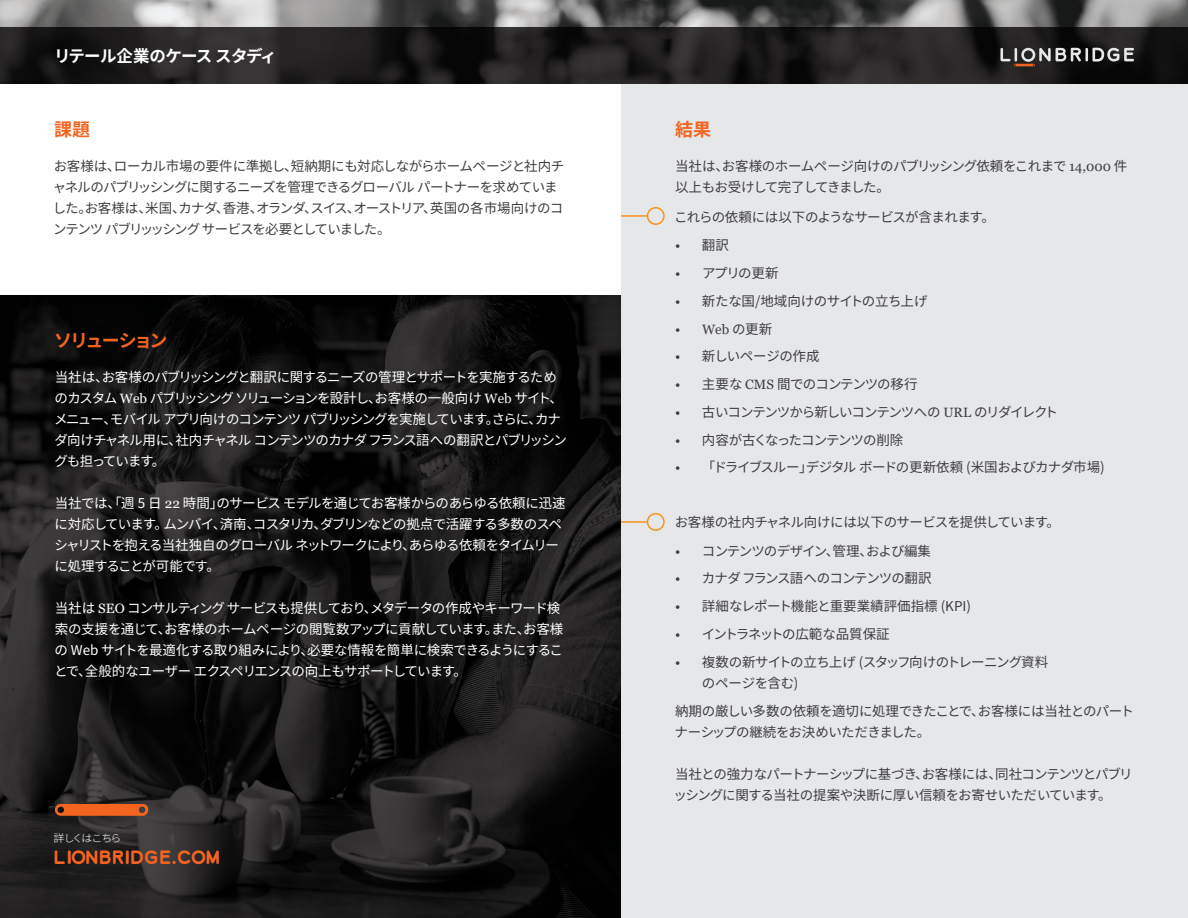
<style>
.page{position:relative;width:1188px;height:918px;background:#fff}
.page>*{position:absolute;margin:0;border:0;box-sizing:border-box;transform-origin:0 0}
.t1{font:700 18px "Lionbridge Sans";color:#f36421}
.t2{font:700 18px "Noto Sans CJ Kjp";letter-spacing:-.13em;color:#f36421}
.t3{font:700 18px "Noto Sans CJ Kjp";letter-spacing:-.105em;color:#f36421}
.t4{font:700 16.5px "Noto Sans CJ Kjp";letter-spacing:-.045em;color:#fff}
.t5{font:13.5px/21px "Noto Sans CJ Kjp";letter-spacing:-.065em;color:#fff}
.t6{font:13.5px/21px "Noto Sans CJ Kjp";letter-spacing:-.05em;color:#3e3e3f}
.t7{font:13.5px "Noto Sans CJ Kjp";letter-spacing:-.07em;color:#3e3e3f}
.t8{font:13.5px/21px "Noto Sans CJ Kjp";letter-spacing:-.03em;color:#3e3e3f}
.t9{font:13.5px "Noto Sans CJ Kjp";letter-spacing:-.09em;color:#3e3e3f}
.t10{font:13.5px "Noto Sans CJ Kjp";letter-spacing:-.025em;color:#3e3e3f}
.t11{font:13.5px "Noto Sans CJ Kjp";color:#3e3e3f}
.t12{font:13.5px "Noto Sans CJ Kjp";letter-spacing:-.075em;color:#3e3e3f}
.t13{font:13.5px "Georgia";color:#3e3e3f}
.t14{font:300 10.5px "Noto Sans CJ Kjp";letter-spacing:-.13em;color:#fff;scale:1.04 1}
.s1{font-family:"Georgia"}
.s2{font-family:"Noto Sans CJ Kjp"}
</style>
<div class="page">
<div style="left:620px;top:0;width:568px;height:918px;background:#e6e7e9"></div>
<div style="left:647px;top:207px;width:18px;height:18px;border:2px solid #f7931d;border-radius:50%"></div>
<hr style="left:616px;top:215px;width:31px;height:2px;background:#f7931d">
<div style="left:647px;top:513px;width:18px;height:18px;border:2px solid #f7931d;border-radius:50%"></div>
<hr style="left:616px;top:521px;width:31px;height:2px;background:#f7931d">
<svg style="left:0;top:295px;width:620px;height:623px;background:#171616"></svg>
<img style="left:0;top:0;width:1188px;height:27px">
<svg style="left:0;top:27px;width:1188px;height:56px;background:#1f1d1d"></svg>
<svg style="left:1000px;top:48px;width:134px;height:18px"></svg>
<svg style="left:55px;top:804px;width:93px;height:12px"></svg>
<p class="t4" style="left:54px;top:46px;width:224px">リテール企業のケース スタディ</p>
<p class="t3" style="left:54px;top:120px;width:37px">課題</p>
<p class="t6" style="left:53px;top:156px;width:513px">お客様は、ローカル市場の要件に準拠し、短納期にも対応しながらホームページと社内チャネルのパブリッシングに関するニーズを管理できるグローバル パートナーを求めていました。お客様は、米国、カナダ、香港、オランダ、スイス、オーストリア、英国の各市場向けのコンテンツ パブリッッシング サービスを必要としていました。</p>
<p class="t2" style="left:54px;top:331px;width:115px">ソリューション</p>
<p class="t5" style="left:54px;top:367px;width:514px">当社は、お客様のパブリッシングと翻訳に関するニーズの管理とサポートを実施するためのカスタム <span class="s1">Web</span> パブリッシング ソリューションを設計し、お客様の一般向け <span class="s1">Web</span> サイト、メニュー、モバイル アプリ向けのコンテンツ パブリッシングを実施しています。さらに、カナダ向けチャネル用に、社内チャネル コンテンツのカナダ フランス語への翻訳とパブリッシングも担っています。</p>
<p class="t5" style="left:55px;top:493px;width:513px">当社では、「週 5 日 <span class="s1">22</span> 時間」のサービス モデルを通じてお客様からのあらゆる依頼に迅速に対応しています。ムンバイ、済南、コスタリカ、ダブリンなどの拠点で活躍する多数のスペシャリストを抱える当社独自のグローバル ネットワークにより、あらゆる依頼をタイムリーに処理することが可能です。</p>
<p class="t5" style="left:54px;top:598px;width:511px">当社は <span class="s1">SEO</span> コンサルティング サービスも提供しており、メタデータの作成やキーワード検索の支援を通じて、お客様のホームページの閲覧数アップに貢献しています。また、お客様の Web サイトを最適化する取り組みにより、必要な情報を簡単に検索できるようにすることで、全般的なユーザー エクスペリエンスの向上もサポートしています。</p>
<p class="t14" style="left:54px;top:832px;width:67px">詳しくはこちら</p>
<p class="t1" style="left:54px;top:844px;width:168px">LIONBRIDGE.COM</p>
<p class="t3" style="left:675px;top:120px;width:37px">結果</p>
<p class="t6" style="left:675px;top:156px;width:454px">当社は、お客様のホームページ向けのパブリッシング依頼をこれまで <span class="s1">14,000</span> 件以上もお受けして完了してきました。</p>
<p class="t6" style="left:674px;top:207px;width:322px">これらの依頼には以下のようなサービスが含まれます。</p>
<p class="t6" style="left:675px;top:235px;width:55px"><span class="s1">•</span> 翻訳</p>
<p class="t6" style="left:675px;top:263px;width:105px"><span class="s1">•</span> アプリの更新</p>
<p class="t10" style="left:675px;top:293px;width:254px"><span class="s1">•</span> 新たな国/地域向けのサイトの立ち上げ</p>
<p class="t13" style="left:675px;top:321px;width:99px">• Web <span class="s2">の更新</span></p>
<p class="t10" style="left:675px;top:349px;width:146px"><span class="s1">•</span> 新しいページの作成</p>
<p class="t6" style="left:675px;top:374px;width:244px"><span class="s1">•</span> 主要な <span class="s1">CMS</span> 間でのコンテンツの移行</p>
<p class="t9" style="left:675px;top:404px;width:385px"><span class="s1">•</span> 古いコンテンツから新しいコンテンツへの <span class="s1">URL</span> のリダイレクト</p>
<p class="t12" style="left:675px;top:432px;width:230px"><span class="s1">•</span> 内容が古くなったコンテンツの削除</p>
<p class="t7" style="left:675px;top:460px;width:431px"><span class="s1">•</span> 「ドライブスルー」デジタル ボードの更新依頼 (米国およびカナダ市場)</p>
<p class="t6" style="left:675px;top:512px;width:387px">お客様の社内チャネル向けには以下のサービスを提供しています。</p>
<p class="t7" style="left:675px;top:543px;width:258px"><span class="s1">•</span> コンテンツのデザイン、管理、および編集</p>
<p class="t7" style="left:675px;top:571px;width:258px"><span class="s1">•</span> カナダ フランス語へのコンテンツの翻訳</p>
<p class="t11" style="left:675px;top:599px;width:298px"><span class="s1">•</span> 詳細なレポート機能と重要業績評価指標 (KPI)</p>
<p class="t6" style="left:675px;top:624px;width:216px"><span class="s1">•</span> イントラネットの広範な品質保証</p>
<p class="t6" style="left:702px;top:651px;width:348px;line-height:21.6px;text-indent:-27px"><span class="s1">•</span> 複数の新サイトの立ち上げ (スタッフ向けのトレーニング資料のページを含む)</p>
<p class="t8" style="left:675px;top:701px;width:461px">納期の厳しい多数の依頼を適切に処理できたことで、お客様には当社とのパートナーシップの継続をお決めいただきました。</p>
<p class="t6" style="left:674px;top:764px;width:461px">当社との強力なパートナーシップに基づき、お客様には、同社コンテンツとパブリッシングに関する当社の提案や決断に厚い信頼をお寄せいただいています。</p>
</div>
